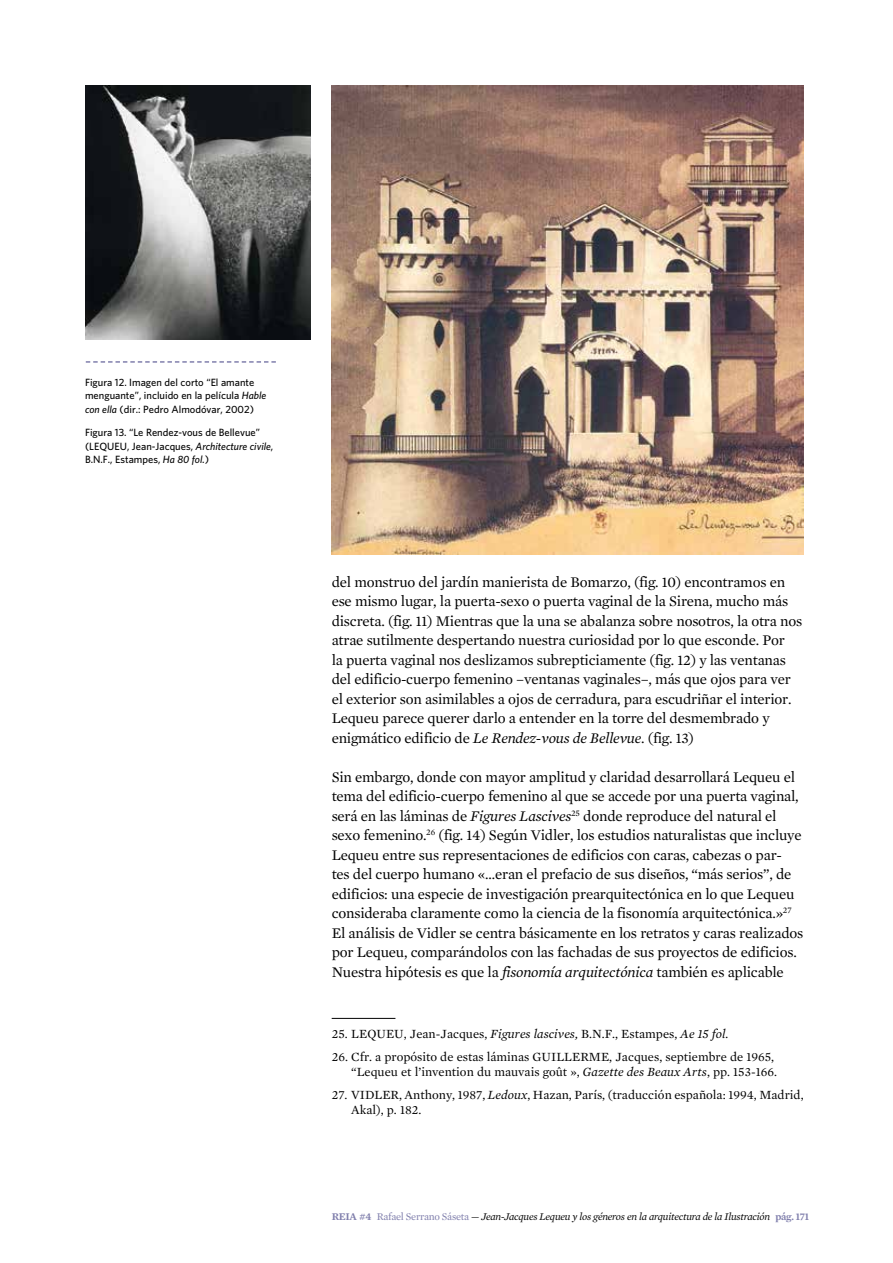
<style>
.page{position:relative;width:893px;height:1263px;background:#fff}
.page>*{position:absolute;margin:0;border:0;box-sizing:border-box;transform-origin:0 0}
.t1{font:15px/19.5px "Mercury Text G1";letter-spacing:-.015em;color:#000}
.t2{font:12.75px/15px "Mercury Text G1";color:#000;text-align:right}
.t3{font:500 10.5px/13.5px "Whitney";color:#000}
.t4{font:italic 10.5px "Mercury Text G1";letter-spacing:-.025em;color:#000}
.s1{font-style:italic}
.s2{font-weight:600;font-style:normal;color:#7f7eac}
.s3{font-style:normal;color:#7f7eac}
.s4{font-style:normal}
</style>
<div class="page">
<svg style="left:86px;top:361px;width:190px;height:2px"></svg>
<hr style="left:332px;top:1018px;width:63px;height:1px;background:#000">
<img style="left:85px;top:85px;width:225px;height:255px">
<img style="left:332px;top:85px;width:472px;height:470px">
<p class="t3" style="left:85px;top:375px;width:183px">Figura 12. Imagen del corto “El amante menguante”, incluido en la película <span class="s1">Hable con ella</span> (dir.: Pedro Almodóvar, 2002)</p>
<p class="t3" style="left:85px;top:426px;width:190px">Figura 13. “Le Rendez-vous de Bellevue” (LEQUEU, Jean-Jacques, <span class="s1">Architecture civile</span>,<br>B.N.F., Estampes, <span class="s1">Ha 80 fol.</span>)</p>
<p class="t1" style="left:332px;top:572px;width:472px">del monstruo del jardín manierista de Bomarzo, (fig. 10) encontramos en ese mismo lugar, la puerta-sexo o puerta vaginal de la Sirena, mucho más discreta. (fig. 11) Mientras que la una se abalanza sobre nosotros, la otra nos atrae sutilmente despertando nuestra curiosidad por lo que esconde. Por<br>la puerta vaginal nos deslizamos subrepticiamente (fig. 12) y las ventanas del edificio-cuerpo femenino –ventanas vaginales–, más que ojos para ver el exterior son asimilables a ojos de cerradura, para escudriñar el interior.<br>Lequeu parece querer darlo a entender en la torre del desmembrado y enigmático edificio de <span class="s1">Le Rendez-vous de Bellevue</span>. (fig. 13)</p>
<p class="t1" style="left:332px;top:767px;width:473px">Sin embargo, donde con mayor amplitud y claridad desarrollará Lequeu el tema del edificio-cuerpo femenino al que se accede por una puerta vaginal, será en las láminas de <span class="s1">Figures Lascives</span><sup>25</sup> donde reproduce del natural el sexo femenino.<sup>26</sup> (fig. 14) Según Vidler, los estudios naturalistas que incluye Lequeu entre sus representaciones de edificios con caras, cabezas o par&shy;tes del cuerpo humano «…eran el prefacio de sus diseños, “más serios”, de edificios: una especie de investigación prearquitectónica en lo que Lequeu consideraba claramente como la ciencia de la fisonomía arquitectónica.»<sup>27<br></sup>El análisis de Vidler se centra básicamente en los retratos y caras realizados por Lequeu, comparándolos con las fachadas de sus proyectos de edificios.<br>Nuestra hipótesis es que la <span class="s1">fisonomía arquitectónica</span> también es aplicable</p>
<p class="t2" style="left:332px;top:1026px;width:398px">25. LEQUEU, Jean-Jacques, <span class="s1">Figures lascives,</span> B.N.F., Estampes, <span class="s1">Ae 15 fol.</span></p>
<p class="t2" style="left:332px;top:1049px;width:447px">26. Cfr. a propósito de estas láminas GUILLERME, Jacques, septiembre de 1965, “Lequeu et l’invention du mauvais goût », <span class="s1">Gazette des Beaux Arts</span>, pp. 153-166.</p>
<p class="t2" style="left:351px;top:1087px;width:454px;text-align:left;text-indent:-19px">27. VIDLER, Anthony, 1987, <span class="s1">Ledoux</span>, Hazan, París, (traducción española: 1994, Madrid,<br>Akal), p. 182.</p>
<p class="t4" style="left:332px;top:1210px;width:479px"><span class="s2">REIA #4</span> <span class="s3">Rafael Serrano Sáseta</span> <span class="s4">—</span> Jean-Jacques Lequeu y los géneros en la arquitectura de la Ilustración <span class="s2">pág. 171</span></p>
</div>
